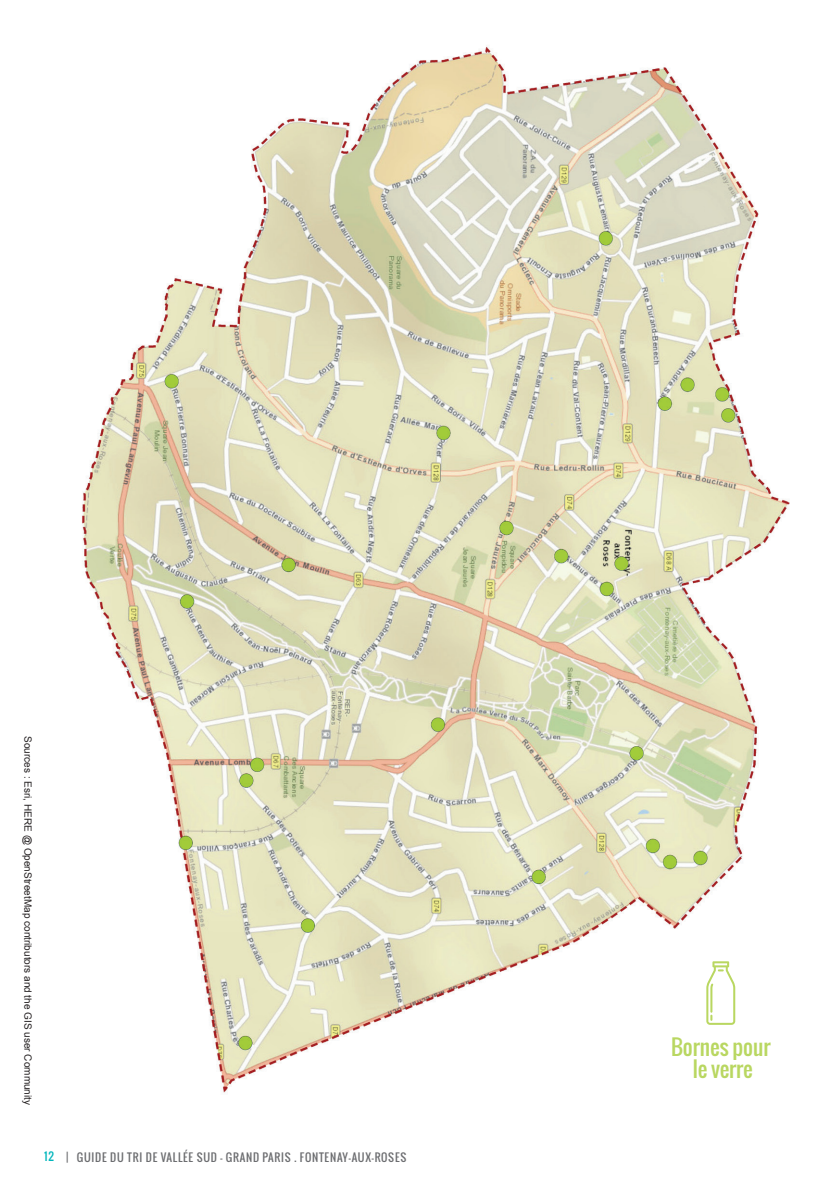
<style>
.page{position:relative;width:840px;height:1191px;background:#fff}
.page>*{position:absolute;margin:0;border:0;box-sizing:border-box;transform-origin:0 0}
.t1{font:21.2px/22px "Oswald";color:#b9d761;text-align:center}
.t2{font:11px "Oswald";letter-spacing:.07em;color:#6c6d70}
.t3{font:10px "Arial";color:#231f20}
.s1{color:#00b6bc}
</style>
<div class="page">
<img style="left:82px;top:46px;width:708px;height:1047px">
<svg style="left:706px;top:961px;width:28px;height:63px"></svg>
<p class="t3" style="left:34px;top:736px;width:370px;rotate:90deg">Sources : Esri, HERE @ OpenStreetMap contributors and the GIS user Community</p>
<p class="t2" style="left:44px;top:1149px;width:363px"><span class="s1">12</span> | GUIDE DU TRI DE VALLÉE SUD - GRAND PARIS . FONTENAY-AUX-ROSES</p>
<h1 class="t1" style="left:670px;top:1036px;width:101px">Bornes pour le verre</h1>
</div>
